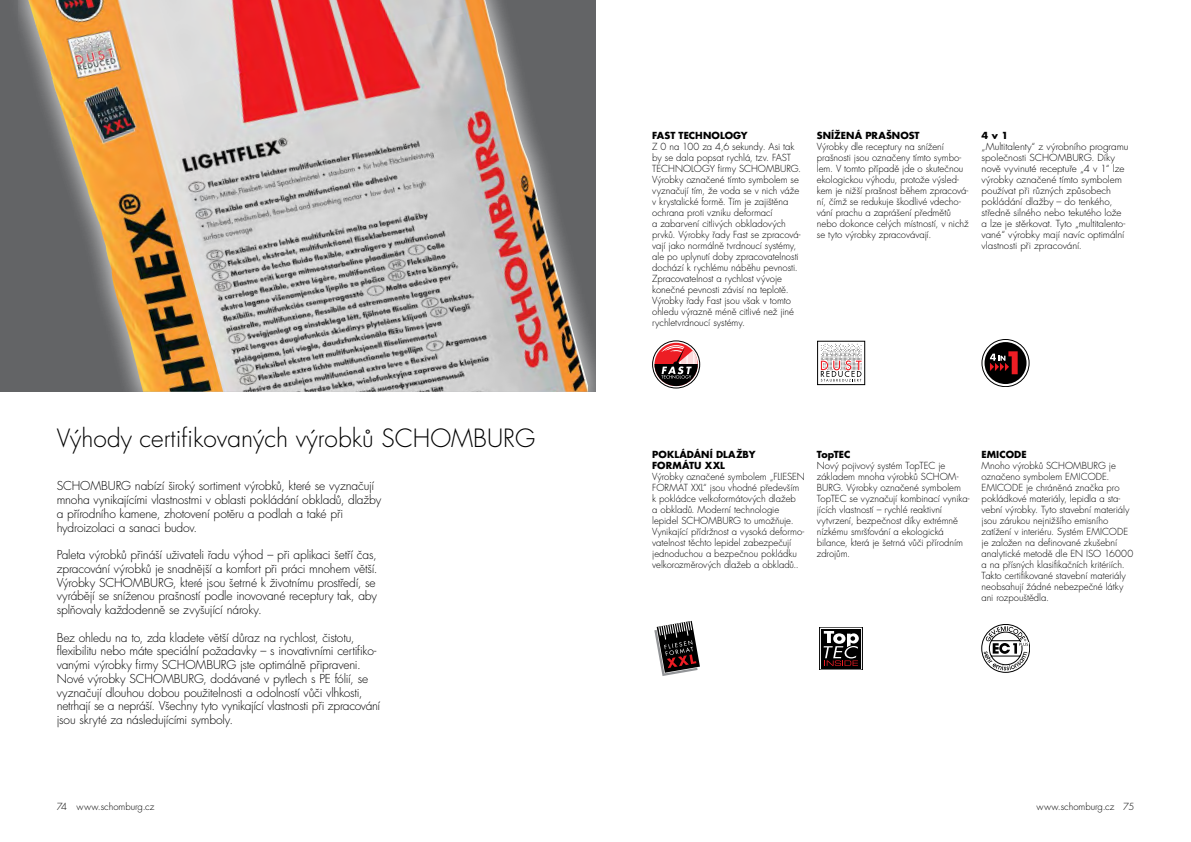
<style>
.page{position:relative;width:1191px;height:842px;background:#fff}
.page>*{position:absolute;margin:0;border:0;box-sizing:border-box;transform-origin:0 0}
.t1{font:300 24.5px "Futura CE";color:#000}
.t2{font:300 12px/13.8px "Futura CE";letter-spacing:-.015em;color:#000}
.t3{font:300 9.5px/11px "Futura CE";color:#000}
.t4{font:300 9.5px/11px "Futura CE";color:#000;scale:1.04 1}
.t5{font:700 9.5px/11px "Futura CE";letter-spacing:.005em;color:#000}
.t6{font:700 9.5px "Futura CE";letter-spacing:.005em;color:#000;scale:1.04 1}
</style>
<div class="page">
<svg style="left:652px;top:340px;width:48px;height:48px"></svg>
<svg style="left:652px;top:341px;width:47px;height:47px"></svg>
<div style="left:652px;top:341px;width:48px;height:47px;border:1px solid #000;border-radius:50%"></div>
<svg style="left:654px;top:343px;width:44px;height:43px"></svg>
<svg style="left:654px;top:364px;width:44px;height:22px"></svg>
<svg style="left:660px;top:345px;width:37px;height:34px"></svg>
<div style="left:817px;top:339px;width:48px;height:48px;background:#e0e0e0"></div>
<div style="left:817px;top:340px;width:48px;height:45px;background:#bababa"></div>
<svg style="left:819px;top:343px;width:44px;height:40px"></svg>
<div style="left:817px;top:341px;width:48px;height:44px;border:1px solid #000"></div>
<svg style="left:820px;top:344px;width:41px;height:38px"></svg>
<svg style="left:983px;top:339px;width:46px;height:48px"></svg>
<svg style="left:982px;top:339px;width:47px;height:48px"></svg>
<div style="left:981px;top:339px;width:48px;height:48px;border:1px solid #000;border-radius:50%"></div>
<div style="left:984px;top:342px;width:42px;height:42px;background:#000;border-radius:50%"></div>
<svg style="left:990px;top:351px;width:27px;height:23px"></svg>
<svg style="left:654px;top:620px;width:46px;height:56px"></svg>
<div style="left:817px;top:624px;width:48px;height:48px;background:linear-gradient(to right,#fff,#fff)"></div>
<div style="left:819px;top:627px;width:43px;height:43px;border:1px solid #000"></div>
<div style="left:821px;top:629px;width:39px;height:39px;background:#000"></div>
<svg style="left:823px;top:631px;width:36px;height:35px"></svg>
<svg style="left:981px;top:624px;width:48px;height:48px"></svg>
<div style="left:6px;top:0;width:603px;height:414px;background:#fff;opacity:.5"></div>
<div style="left:19px;top:0;width:576px;height:392px;background:#fff;opacity:.5"></div>
<img style="left:28px;top:0;width:560px;height:392px">
<h1 class="t1" style="left:57px;top:424px;width:480px">Výhody certifikovaných výrobků SCHOMBURG</h1>
<p class="t2" style="left:57px;top:480px;width:326px">SCHOMBURG nabízí široký sortiment výrobků, které se vyznačují mnoha vynikajícími vlastnostmi v oblasti pokládání obkladů, dlažby a přírodního kamene, zhotovení potěru a podlah a také při hydroizolaci a sanaci budov.</p>
<p class="t2" style="left:57px;top:548px;width:322px">Paleta výrobků přináší uživateli řadu výhod – při aplikaci šetří čas, zpracování výrobků je snadnější a komfort při práci mnohem větší.<br>Výrobky SCHOMBURG, které jsou šetrné k životnímu prostředí, se vyrábějí se sníženou prašností podle inovované receptury tak, aby splňovaly každodenně se zvyšující nároky.</p>
<p class="t2" style="left:57px;top:631px;width:325px">Bez ohledu na to, zda kladete větší důraz na rychlost, čistotu, flexibilitu nebo máte speciální požadavky – s inovativními certifiko&shy;vanými výrobky firmy SCHOMBURG jste optimálně připraveni.<br>Nové výrobky SCHOMBURG, dodávané v pytlech s PE fólií, se vyznačují dlouhou dobou použitelnosti a odolností vůči vlhkosti, netrhají se a nepráší. Všechny tyto vynikající vlastnosti při zpracování jsou skryté za následujícími symboly.</p>
<p class="t3" style="left:57px;top:801px;width:99px">74 www.schomburg.cz</p>
<p class="t5" style="left:652px;top:130px;width:9px">FAST</p>
<p class="t5" style="left:678px;top:130px;width:8px">TECHNOLO</p>
<p class="t5" style="left:733px;top:130px;width:15px">GY</p>
<p class="t3" style="left:652px;top:141px;width:151px">Z 0 na 100 za 4,6 sekundy. Asi tak by se dala popsat rychlá, tzv. FAST TECHNOLOGY firmy SCHOMBURG.<br>Výrobky označené tímto symbolem se vyznačují tím, že voda se v nich váže v krystalické formě. Tím je zajištěna ochrana proti vzniku deformací<br>a zabarvení citlivých obkladových prvků. Výrobky řady Fast se zpracová&shy;vají jako normálně tvrdnoucí systémy, ale po uplynutí doby zpracovatelnosti dochází k rychlému náběhu pevnosti.<br>Zpracovatelnost a rychlost vývoje konečné pevnosti závisí na teplotě.<br>Výrobky řady Fast jsou však v tomto ohledu výrazně méně citlivé než jiné rychletvrdnoucí systémy.</p>
<p class="t5" style="left:817px;top:130px;width:104px">SNÍŽENÁ PRAŠNOST</p>
<p class="t3" style="left:817px;top:141px;width:153px">Výrobky dle receptury na snížení prašnosti jsou označeny tímto symbo&shy;lem. V tomto případě jde o skutečnou ekologickou výhodu, protože výsled&shy;kem je nižší prašnost během zpracová&shy;ní, čímž se redukuje škodlivé vdecho&shy;vání prachu a zaprášení předmětů nebo dokonce celých místností, v nichž se tyto výrobky zpracovávají.</p>
<p class="t6" style="left:981px;top:129px;width:27px">4 V 1</p>
<p class="t4" style="left:981px;top:141px;width:143px">„Multitalenty“ z výrobního programu společnosti SCHOMBURG. Díky nově vyvinuté receptuře „4 v 1“ lze výrobky označené tímto symbolem používat při různých způsobech pokládání dlažby – do tenkého, středně silného nebo tekutého lože a lze je stěrkovat. Tyto „multitalento&shy;vané“ výrobky mají navíc optimální vlastnosti při zpracování.</p>
<p class="t5" style="left:652px;top:449px;width:105px">POKLÁDÁNÍ DLAŽBY<br>FORMÁTU XXL</p>
<p class="t3" style="left:652px;top:471px;width:154px">Výrobky označené symbolem „FLIESEN FORMAT XXL“ jsou vhodné především k pokládce velkoformátových dlažeb<br>a obkladů. Moderní technologie lepidel SCHOMBURG to umožňuje.<br>Vynikající přídržnost a vysoká deformo&shy;vatelnost těchto lepidel zabezpečují jednoduchou a bezpečnou pokládku velkorozměrových dlažeb a obkladů..</p>
<p class="t5" style="left:817px;top:449px;width:35px">TOPTEC</p>
<p class="t3" style="left:817px;top:460px;width:154px">Nový pojivový systém TopTEC je základem mnoha výrobků SCHOM-<br>BURG. Výrobky označené symbolem<br>TopTEC se vyznačují kombinací vynika&shy;jících vlastností – rychlé reaktivní vytvrzení, bezpečnost díky extrémně nízkému smršťování a ekologická bilance, která je šetrná vůči přírodním zdrojům.</p>
<p class="t5" style="left:981px;top:449px;width:47px">EMICODE</p>
<p class="t3" style="left:981px;top:460px;width:153px">Mnoho výrobků SCHOMBURG je označeno symbolem EMICODE.<br>EMICODE je chráněná značka pro pokládkové materiály, lepidla a sta&shy;vební výrobky. Tyto stavební materiály jsou zárukou nejnižšího emisního zatížení v interiéru. Systém EMICODE je založen na definované zkušební analytické metodě dle EN ISO 16000 a na přísných klasifikačních kritériích.<br>Takto certifikované stavební materiály neobsahují žádné nebezpečné látky ani rozpouštědla.</p>
<p class="t3" style="left:1036px;top:801px;width:99px">www.schomburg.cz 75</p>
</div>
